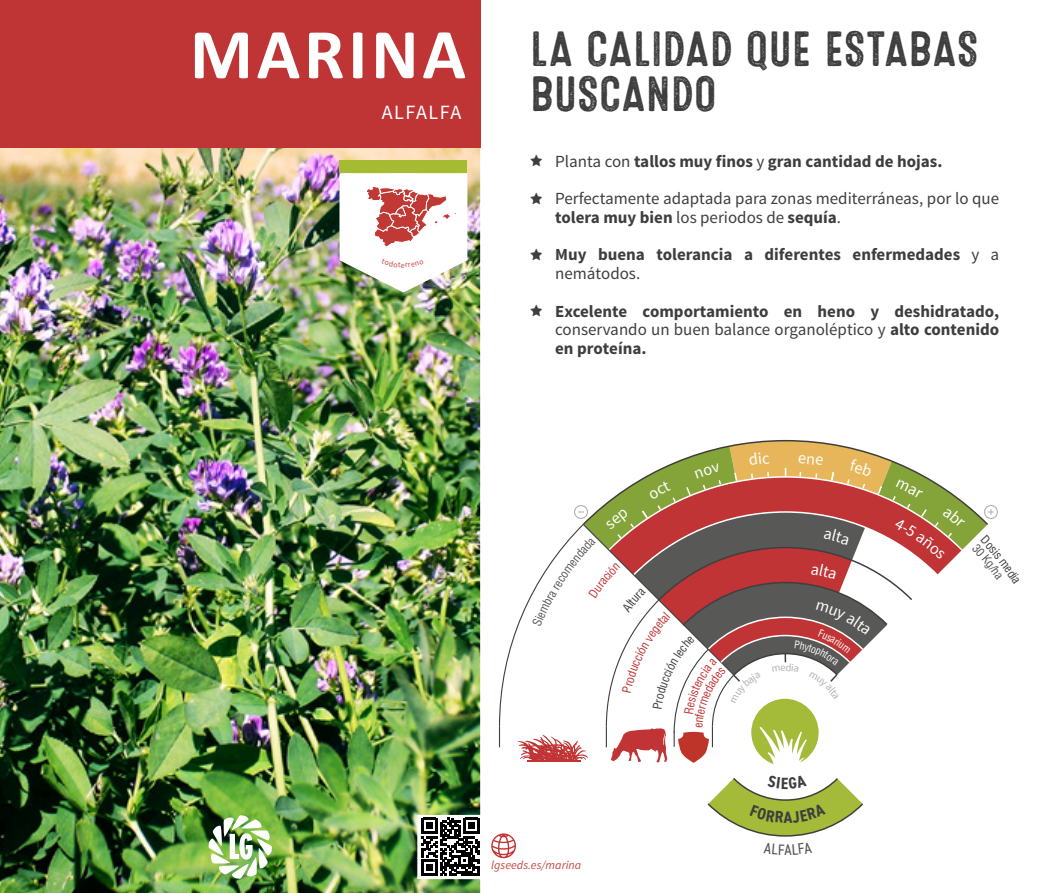
<style>
.page{position:relative;width:1063px;height:893px;background:#fff}
.page>*{position:absolute;margin:0;border:0;box-sizing:border-box;transform-origin:0 0}
.Variedad{font:700 72px "Calibri";letter-spacing:.05em;color:#fff}
.Lema_variedad{font:49.5px "Microbrew Three";letter-spacing:-.015em;color:#3f3e3e}
.Variedad-2{font:20.25px "Source Sans Pro";letter-spacing:.065em;color:#fff}
.Fichas_Listado_prop{font:700 16.95px/18.8px "Source Sans Pro";color:#3f3e3e}
.Fichas_Listado_prop-2{font:16.95px/18.8px "Source Sans Pro";color:#3f3e3e}
.Fichas_Título_Princi{font:italic 12px "Source Sans Pro";color:#c34943}
.s1{font-family:"Star Things";font-weight:400;font-size:12px}
.s2{font-weight:400}
.s3{font-family:"Star Things";font-size:12px}
.s4{font-weight:700}
</style>
<div class="page">
<img style="left:0;top:148px;width:480px;height:745px">
<img style="left:209px;top:815px;width:63px;height:64px">
<div style="left:0;top:0;width:480px;height:148px;background:#bf3536"></div>
<div style="left:340px;top:161px;width:127px;height:12px;background:#a4bb32"></div>
<svg style="left:491px;top:833px;width:25px;height:25px"></svg>
<svg style="left:422px;top:818px;width:57px;height:58px"></svg>
<svg style="left:499px;top:440px;width:499px;height:324px"></svg>
<svg style="left:707px;top:778px;width:156px;height:59px"></svg>
<img style="left:340px;top:173px;width:127px;height:120px">
<p class="Variedad" style="left:190px;top:3px;width:278px">MARINA</p>
<p class="Variedad-2" style="left:382px;top:100px;width:81px">ALFALFA</p>
<p class="Lema_variedad" style="left:530px;top:21px;width:450px">LA CALIDAD QUE ESTABAS</p>
<p class="Lema_variedad" style="left:530px;top:66px;width:189px">BUSCANDO</p>
<p class="Fichas_Listado_prop" style="left:530px;top:152px;width:414px"><span class="s1">A</span> <span class="s2">Planta con</span> tallos muy finos <span class="s2">y</span> gran cantidad de hojas.</p>
<p class="Fichas_Listado_prop-2" style="left:555px;top:189px;width:446px;text-indent:-26px"><span class="s3">A</span> Perfectamente adaptada para zonas mediterráneas, por lo que <span class="s4">tolera muy bien</span> los periodos de <span class="s4">sequía</span>.</p>
<p class="Fichas_Listado_prop" style="left:555px;top:246px;width:446px;text-indent:-26px"><span class="s1">A</span> Muy buena tolerancia a diferentes enfermedades <span class="s2">y a nemátodos.</span></p>
<p class="Fichas_Listado_prop" style="left:555px;top:302px;width:446px;text-align:justify;text-indent:-26px"><span class="s1">A</span> Excelente comportamiento en heno y deshidratado, <span class="s2">conservando un buen balance organoléptico y</span> alto contenido en proteína.</p>
<p class="Fichas_Título_Princi" style="left:491px;top:858px;width:92px">lgseeds.es/marina</p>
</div>
